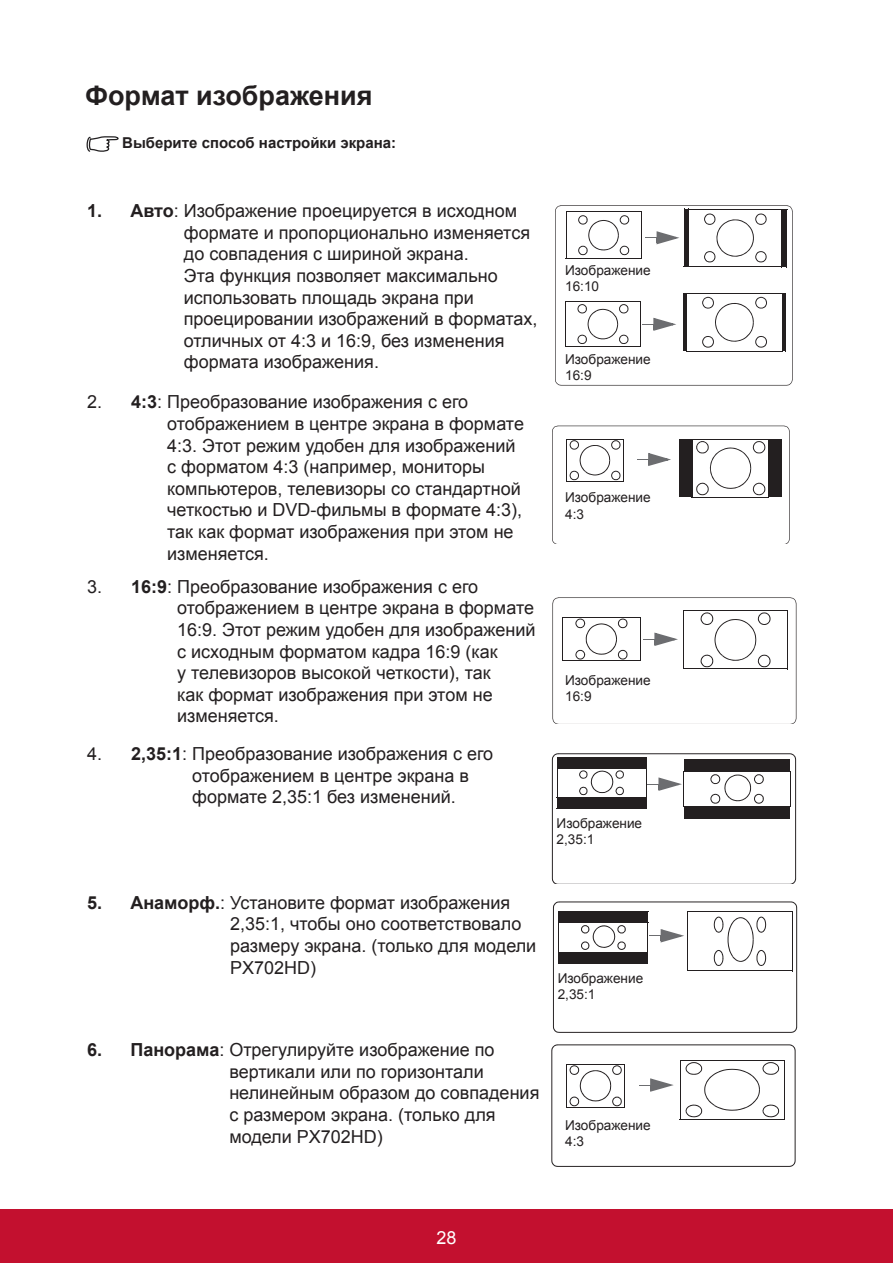
<style>
.page{position:relative;width:893px;height:1263px;background:#fff}
.page>*{position:absolute;margin:0;border:0;box-sizing:border-box;transform-origin:0 0}
.Section_Title{font:700 27px "Arial";color:#231f20}
.t1{font:18px/21.6px "Arial";color:#231f20}
.t2{font:18px "Arial";color:#fff}
.NOTE_in_Body{font:700 15px "Arial";color:#231f20}
.t3{font:13.65px/16.4px "Arial";color:#231f20}
.s1{font-weight:700}
</style>
<div class="page">
<div style="left:0;top:1210px;width:893px;height:53px;background:#c3102f"></div>
<svg style="left:86px;top:136px;width:33px;height:16px"></svg>
<svg style="left:555px;top:205px;width:238px;height:181px"></svg>
<svg style="left:552px;top:426px;width:238px;height:118px"></svg>
<svg style="left:552px;top:597px;width:244px;height:127px"></svg>
<svg style="left:552px;top:753px;width:244px;height:131px"></svg>
<svg style="left:553px;top:901px;width:244px;height:131px"></svg>
<svg style="left:551px;top:1044px;width:245px;height:122px"></svg>
<p class="Section_Title" style="left:85px;top:77px;width:289px">Формат изображения</p>
<p class="NOTE_in_Body" style="left:122px;top:133px;width:276px">Выберите способ настройки экрана:</p>
<p class="t1" style="left:184px;top:200px;width:355px;text-indent:-97px"><span class="s1">1. Авто</span>: Изображение проецируется в исходном формате и пропорционально изменяется до совпадения с шириной экрана.<br>Эта функция позволяет максимально использовать площадь экрана при проецировании изображений в форматах, отличных от 4:3 и 16:9, без изменения формата изображения.</p>
<p class="t1" style="left:167px;top:391px;width:358px;text-indent:-80px">2. <span class="s1">4:3</span>: Преобразование изображения с его отображением в центре экрана в формате 4:3. Этот режим удобен для изображений с форматом 4:3 (например, мониторы компьютеров, телевизоры со стандартной четкостью и DVD-фильмы в формате 4:3), так как формат изображения при этом не изменяется.</p>
<p class="t1" style="left:177px;top:576px;width:360px;text-indent:-90px">3. <span class="s1">16:9</span>: Преобразование изображения с его отображением в центре экрана в формате 16:9. Этот режим удобен для изображений с исходным форматом кадра 16:9 (как<br>у телевизоров высокой четкости), так<br>как формат изображения при этом не изменяется.</p>
<p class="t1" style="left:192px;top:743px;width:302px;text-indent:-105px">4. <span class="s1">2,35:1</span>: Преобразование изображения с его отображением в центре экрана в формате 2,35:1 без изменений.</p>
<p class="t3" style="left:565px;top:262px;width:87px">Изображение<br>16:10</p>
<p class="t3" style="left:565px;top:351px;width:87px">Изображение<br>16:9</p>
<p class="t3" style="left:565px;top:489px;width:87px">Изображение<br>4:3</p>
<p class="t3" style="left:565px;top:672px;width:87px">Изображение<br>16:9</p>
<p class="t3" style="left:557px;top:815px;width:87px">Изображение<br>2,35:1</p>
<p class="t1" style="left:230px;top:892px;width:308px;text-indent:-143px"><span class="s1">5. Анаморф.</span>: Установите формат изображения<br>2,35:1, чтобы оно соответствовало размеру экрана. (только для модели<br>PX702HD)</p>
<p class="t1" style="left:229px;top:1039px;width:312px;text-indent:-142px"><span class="s1">6. Панорама</span>: Отрегулируйте изображение по вертикали или по горизонтали нелинейным образом до совпадения с размером экрана. (только для модели PX702HD)</p>
<p class="t3" style="left:558px;top:970px;width:87px">Изображение<br>2,35:1</p>
<p class="t3" style="left:565px;top:1117px;width:87px">Изображение<br>4:3</p>
<p class="t2" style="left:437px;top:1226px;width:22px">28</p>
</div>
